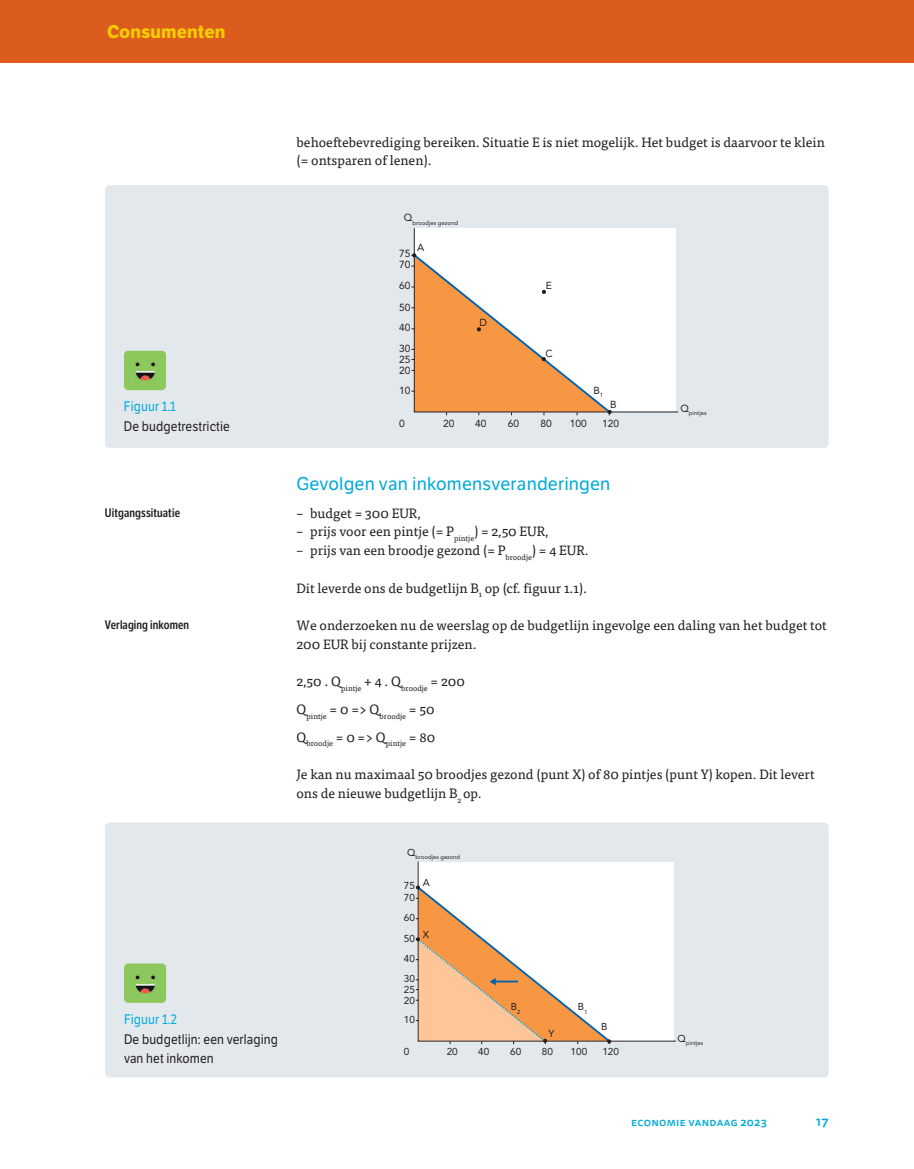
<style>
.page{position:relative;width:914px;height:1169px;background:#fff}
.page>*{position:absolute;margin:0;border:0;box-sizing:border-box;transform-origin:0 0}
.t1{font:18px "LFT Etica";letter-spacing:.01em;color:#00aadc}
.t2{font:700 18px "LFT Etica";letter-spacing:.01em;color:#f4ca05}
.t3{font:13.5px/18.8px "Tisa Pro";color:#231f20}
.t4{font:13.5px/19.5px "LFT Etica";letter-spacing:.01em;color:#231f20;scale:.9 1}
.t5{font:13.5px "LFT Etica";letter-spacing:.01em;color:#00aadc;scale:.9 1}
.t6{font:500 13.5px "Tisa Sans Pro";color:#00aadc}
.t7{font:600 12px "LFT Etica Condensed";letter-spacing:.01em;color:#231f20}
.t8{font:500 11.25px "Tisa Sans Pro";letter-spacing:.025em;color:#00aadc}
.t9{font:10.2px "Avenir";color:#231f20}
.t10{font:10.05px "Avenir";color:#231f20}
.t11{font:7.8px "Tisa Pro";color:#231f20}
.t12{font:6px "Avenir";color:#231f20}
.t13{font:5.85px "Avenir";color:#231f20}
</style>
<div class="page">
<div style="left:0;top:0;width:913px;height:62px;background:#db5c1c"></div>
<div style="left:105px;top:185px;width:723px;height:263px;background:#e2e8ec;border-radius:4px"></div>
<img style="left:124px;top:351px;width:42px;height:39px">
<div style="left:414px;top:228px;width:262px;height:183px;background:#fff"></div>
<hr style="left:414px;top:228px;width:1px;height:184px;background:#231f20">
<hr style="left:413px;top:411px;width:264px;height:1px;background:#231f20">
<svg style="left:411px;top:252px;width:201px;height:163px"></svg>
<div style="left:105px;top:822px;width:723px;height:255px;background:#e2e8ec;border-radius:4px"></div>
<img style="left:124px;top:963px;width:42px;height:39px">
<div style="left:417px;top:862px;width:256px;height:179px;background:#fff"></div>
<hr style="left:417px;top:861px;width:1px;height:179px;background:#231f20">
<hr style="left:417px;top:1040px;width:258px;height:1px;background:#231f20">
<svg style="left:415px;top:885px;width:196px;height:159px"></svg>
<h1 class="t2" style="left:107px;top:21px;width:120px">Consumenten</h1>
<p class="t5" style="left:124px;top:398px;width:59px">Figuur 1.1</p>
<p class="t4" style="left:124px;top:417px;width:119px">De budgetrestrictie</p>
<p class="t7" style="left:105px;top:505px;width:77px">Uitgangssituatie</p>
<p class="t7" style="left:105px;top:618px;width:86px">Verlaging inkomen</p>
<p class="t5" style="left:124px;top:1011px;width:60px">Figuur 1.2</p>
<p class="t4" style="left:124px;top:1029px;width:172px">De budgetlijn: een verlaging van het inkomen</p>
<p class="t3" style="left:296px;top:132px;width:529px">behoeftebevrediging bereiken. Situatie E is niet mogelijk. Het budget is daarvoor te klein (= ontsparen of lenen).</p>
<p class="t12" style="left:404px;top:218px;width:55px"><sup>Q</sup>broodjes gezond</p>
<p class="t9" style="left:417px;top:240px;width:9px">A</p>
<p class="t9" style="left:399px;top:245px;width:13px">75</p>
<p class="t9" style="left:399px;top:257px;width:13px">70</p>
<p class="t9" style="left:399px;top:277px;width:13px">60</p>
<p class="t9" style="left:399px;top:299px;width:13px">50</p>
<p class="t9" style="left:399px;top:320px;width:13px">40</p>
<p class="t9" style="left:399px;top:340px;width:13px">30</p>
<p class="t9" style="left:399px;top:351px;width:13px">25</p>
<p class="t9" style="left:399px;top:362px;width:13px">20</p>
<p class="t9" style="left:399px;top:382px;width:13px">10</p>
<p class="t9" style="left:479px;top:314px;width:9px">D</p>
<p class="t9" style="left:399px;top:415px;width:7px">0</p>
<p class="t9" style="left:443px;top:415px;width:13px">20</p>
<p class="t9" style="left:475px;top:415px;width:13px">40</p>
<p class="t9" style="left:545px;top:277px;width:8px">E</p>
<p class="t9" style="left:545px;top:345px;width:9px">C</p>
<p class="t9" style="left:593px;top:382px;width:11px">B<sub>1</sub></p>
<p class="t9" style="left:609px;top:396px;width:8px">B</p>
<p class="t9" style="left:507px;top:415px;width:13px">60</p>
<p class="t9" style="left:540px;top:415px;width:13px">80</p>
<p class="t9" style="left:569px;top:415px;width:19px">100</p>
<p class="t9" style="left:602px;top:415px;width:19px">120</p>
<p class="t12" style="left:680px;top:408px;width:28px"><sup>Q</sup>pintjes</p>
<h1 class="t1" style="left:296px;top:473px;width:315px">Gevolgen van inkomensveranderingen</h1>
<p class="t3" style="left:296px;top:502px;width:126px">– budget = 300 EUR,</p>
<p class="t3" style="left:296px;top:521px;width:253px">– prijs voor een pintje (= P<sub>pintje</sub>) = 2,50 EUR,</p>
<p class="t3" style="left:296px;top:540px;width:293px">– prijs van een broodje gezond (= P<sub>broodje</sub>) = 4 EUR.</p>
<p class="t3" style="left:296px;top:577px;width:292px">Dit leverde ons de budgetlijn B<sub>1</sub> op (cf. figuur 1.1).</p>
<p class="t3" style="left:296px;top:615px;width:531px">We onderzoeken nu de weerslag op de budgetlijn ingevolge een daling van het budget tot<br>200 EUR bij constante prijzen.</p>
<p class="t3" style="left:296px;top:671px;width:170px">2,50 . Q<sub>pintje</sub> + 4 . Q<sub>broodje</sub> = 200</p>
<p class="t11" style="left:296px;top:710px;width:139px"><sup>Q</sup>pintje <sup>=</sup> <sup>0</sup> <sup>=&gt;</sup> <sup>Q</sup>broodje <sup>=</sup> <sup>50</sup></p>
<p class="t11" style="left:296px;top:737px;width:140px"><sup>Q</sup>broodje <sup>=</sup> <sup>0</sup> <sup>=&gt;</sup> <sup>Q</sup>pintje <sup>=</sup> <sup>80</sup></p>
<p class="t3" style="left:296px;top:764px;width:519px">Je kan nu maximaal 50 broodjes gezond (punt X) of 80 pintjes (punt Y) kopen. Dit levert ons de nieuwe budgetlijn B<sub>2</sub> op.</p>
<p class="t13" style="left:407px;top:852px;width:54px"><sup>Q</sup>broodjes gezond</p>
<p class="t10" style="left:403px;top:877px;width:13px">75</p>
<p class="t10" style="left:403px;top:889px;width:13px">70</p>
<p class="t10" style="left:403px;top:909px;width:13px">60</p>
<p class="t10" style="left:403px;top:930px;width:13px">50</p>
<p class="t10" style="left:403px;top:950px;width:13px">40</p>
<p class="t10" style="left:403px;top:970px;width:13px">30</p>
<p class="t10" style="left:403px;top:981px;width:13px">25</p>
<p class="t10" style="left:403px;top:991px;width:13px">20</p>
<p class="t10" style="left:403px;top:1011px;width:13px">10</p>
<p class="t10" style="left:422px;top:874px;width:9px">A</p>
<p class="t10" style="left:422px;top:926px;width:8px">X</p>
<p class="t10" style="left:403px;top:1043px;width:7px">0</p>
<p class="t10" style="left:446px;top:1043px;width:13px">20</p>
<p class="t10" style="left:478px;top:1043px;width:13px">40</p>
<p class="t10" style="left:510px;top:998px;width:11px">B<sub>2</sub></p>
<p class="t10" style="left:548px;top:1025px;width:7px">Y</p>
<p class="t10" style="left:577px;top:998px;width:11px">B<sub>1</sub></p>
<p class="t10" style="left:601px;top:1018px;width:8px">B</p>
<p class="t10" style="left:510px;top:1043px;width:13px">60</p>
<p class="t10" style="left:541px;top:1043px;width:13px">80</p>
<p class="t10" style="left:570px;top:1043px;width:18px">100</p>
<p class="t10" style="left:602px;top:1043px;width:18px">120</p>
<p class="t13" style="left:677px;top:1038px;width:27px"><sup>Q</sup>pintjes</p>
<p class="t8" style="left:631px;top:1114px;width:137px">Economie vandaag 2023</p>
<p class="t6" style="left:815px;top:1111px;width:14px">17</p>
</div>
